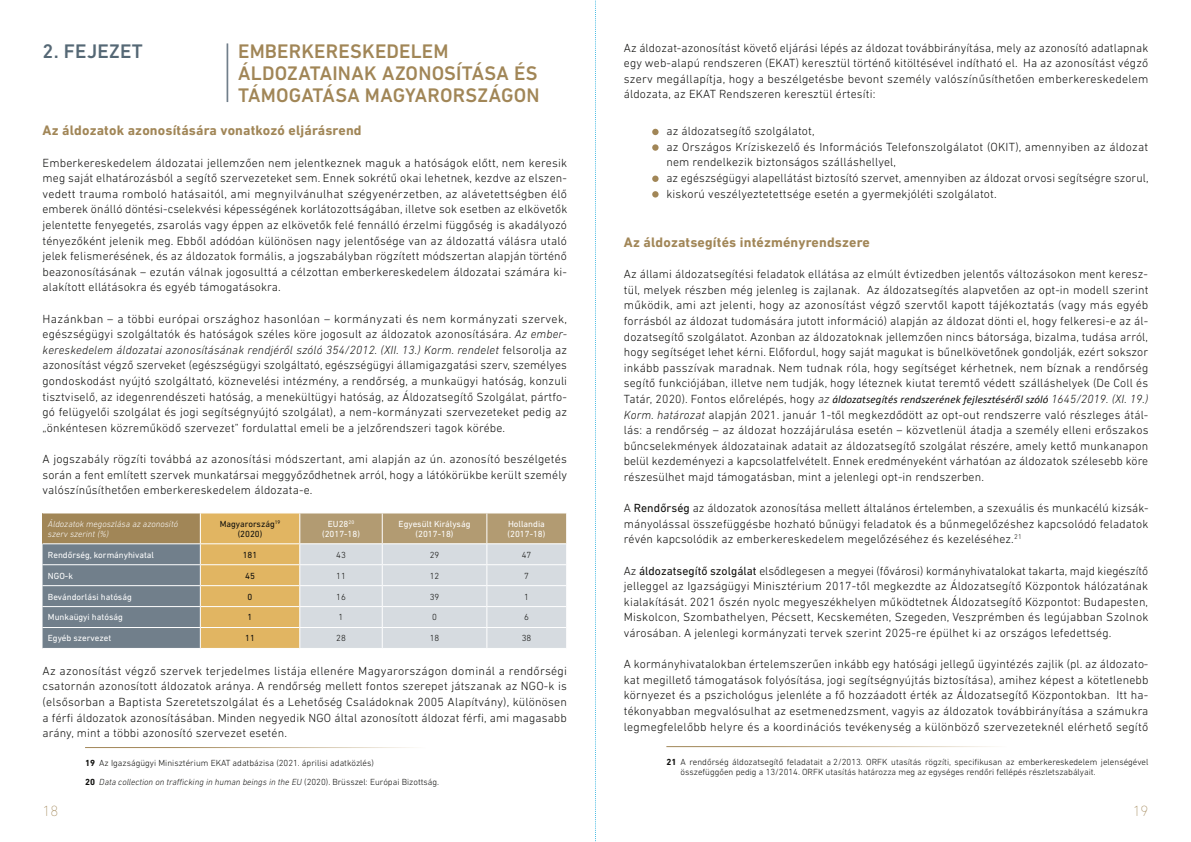
<style>
.page{position:relative;width:1191px;height:842px;background:#fff}
.page>*{position:absolute;margin:0;border:0;box-sizing:border-box;transform-origin:0 0}
.t1{font:500 20px/22px "DIN Next LT Pro";letter-spacing:.01em;color:#a18657}
.t2{font:500 20px "DIN Next LT Pro";letter-spacing:.01em;color:#556875}
.t3{font:200 15px "DIN Next LT Pro";color:#a18657}
.t4{font:700 14px "DIN Next LT Pro";letter-spacing:.01em;color:#a18657}
.t5{font:300 12px/15.6px "DIN Next LT Pro";letter-spacing:.01em;color:#0f0f0d;text-align:justify}
.t6{font:italic 11px "Calibri";letter-spacing:.01em;color:#0f0f0d}
.t7{font:300 9px/9.9px "DIN Next LT Pro";color:#0f0f0d}
.t8{font:9px/9.9px "DIN Next LT Pro";color:#fff;text-align:center}
.t9{font:italic 300 9px/9.9px "DIN Next LT Pro";color:#fff}
.t10{font:9px/9.9px "DIN Next LT Pro";color:#0f0f0d;text-align:center}
.s1{font-style:italic}
.s2{font-weight:700}
.s3{font-family:"DIN Next LT Pro";font-weight:300;font-style:normal;font-size:12px}
.s4{font-family:"DIN Next LT Pro";font-weight:300;font-size:12px}
.s5{font-weight:400}
</style>
<div class="page">
<svg style="left:652px;top:129px;width:6px;height:6px"></svg>
<div style="left:652px;top:144px;width:6px;height:7px;background:#a18657;border-radius:50%"></div>
<svg style="left:652px;top:176px;width:6px;height:6px"></svg>
<div style="left:652px;top:191px;width:6px;height:7px;background:#a18657;border-radius:50%"></div>
<svg style="left:43px;top:513px;width:523px;height:135px;background:#bcb4a2"></svg>
<hr style="left:226px;top:43px;width:2px;height:59px;background:#717f8b">
<svg style="left:595px;top:0;width:1px;height:842px"></svg>
<h1 class="t2" style="left:43px;top:39px;width:102px">2. FEJEZET</h1>
<h1 class="t1" style="left:238px;top:40px;width:303px">EMBERKERESKEDELEM<br>ÁLDOZATAINAK AZONOSÍTÁSA ÉS<br>TÁMOGATÁSA MAGYARORSZÁGON</h1>
<p class="t4" style="left:43px;top:122px;width:321px">Az áldozatok azonosítására vonatkozó eljárásrend</p>
<p class="t5" style="left:43px;top:155px;width:526px">Emberkereskedelem áldozatai jellemzően nem jelentkeznek maguk a hatóságok előtt, nem keresik meg saját elhatározásból a segítő szervezeteket sem. Ennek sokrétű okai lehetnek, kezdve az elszen&shy;vedett trauma romboló hatásaitól, ami megnyilvánulhat szégyenérzetben, az alávetettségben élő emberek önálló döntési-cselekvési képességének korlátozottságában, illetve sok esetben az elkövetők jelentette fenyegetés, zsarolás vagy éppen az elkövetők felé fennálló érzelmi függőség is akadályozó tényezőként jelenik meg. Ebből adódóan különösen nagy jelentősége van az áldozattá válásra utaló jelek felismerésének, és az áldozatok formális, a jogszabályban rögzített módszertan alapján történő beazonosításának – ezután válnak jogosulttá a célzottan emberkereskedelem áldozatai számára ki&shy;alakított ellátásokra és egyéb támogatásokra.</p>
<p class="t5" style="left:43px;top:311px;width:526px">Hazánkban – a többi európai országhoz hasonlóan – kormányzati és nem kormányzati szervek, egészségügyi szolgáltatók és hatóságok széles köre jogosult az áldozatok azonosítására. <span class="s1">Az ember&shy;kereskedelem áldozatai azonosításának rendjéről szóló 354/2012. (XII. 13.) Korm. rendelet</span> felsorolja az azonosítást végző szerveket (egészségügyi szolgáltató, egészségügyi államigazgatási szerv, személyes gondoskodást nyújtó szolgáltató, köznevelési intézmény, a rendőrség, a munkaügyi hatóság, konzuli tisztviselő, az idegenrendészeti hatóság, a menekültügyi hatóság, az Áldozatsegítő Szolgálat, pártfo&shy;gó felügyelői szolgálat és jogi segítségnyújtó szolgálat), a nem-kormányzati szervezeteket pedig az „önkéntesen közreműködő szervezet” fordulattal emeli be a jelzőrendszeri tagok körébe.</p>
<p class="t5" style="left:43px;top:451px;width:526px">A jogszabály rögzíti továbbá az azonosítási módszertant, ami alapján az ún. azonosító beszélgetés során a fent említett szervek munkatársai meggyőződhetnek arról, hogy a látókörükbe került személy valószínűsíthetően emberkereskedelem áldozata-e.</p>
<p class="t9" style="left:48px;top:519px;width:132px">Áldozatok megoszlása az azonosító szerv szerint (%)</p>
<p class="t10" style="left:220px;top:519px;width:62px">Magyarország<sup>19 </sup>(2020)</p>
<p class="t8" style="left:322px;top:519px;width:39px">EU28<sup>20 </sup>(2017-18)</p>
<p class="t8" style="left:399px;top:519px;width:73px">Egyesült Királyság (2017-18)</p>
<p class="t8" style="left:507px;top:519px;width:39px;text-align:left">Hollandia (2017-18)</p>
<p class="t8" style="left:48px;top:549px;width:108px">Rendőrség, kormányhivatal</p>
<p class="t10" style="left:243px;top:549px;width:16px">181</p>
<p class="t7" style="left:336px;top:549px;width:11px">43</p>
<p class="t7" style="left:430px;top:549px;width:11px">29</p>
<p class="t7" style="left:522px;top:549px;width:11px">47</p>
<p class="t8" style="left:48px;top:570px;width:27px">NGO-k</p>
<p class="t10" style="left:245px;top:570px;width:11px">45</p>
<p class="t7" style="left:336px;top:570px;width:11px">11</p>
<p class="t7" style="left:430px;top:570px;width:11px">12</p>
<p class="t7" style="left:524px;top:570px;width:6px">7</p>
<p class="t8" style="left:48px;top:591px;width:85px">Bevándorlási hatóság</p>
<p class="t10" style="left:248px;top:591px;width:6px">0</p>
<p class="t7" style="left:336px;top:591px;width:11px">16</p>
<p class="t7" style="left:430px;top:591px;width:11px">39</p>
<p class="t7" style="left:524px;top:591px;width:6px">1</p>
<p class="t8" style="left:48px;top:612px;width:76px">Munkaügyi hatóság</p>
<p class="t10" style="left:248px;top:612px;width:6px">1</p>
<p class="t7" style="left:338px;top:612px;width:6px">1</p>
<p class="t7" style="left:432px;top:612px;width:6px">0</p>
<p class="t7" style="left:524px;top:612px;width:6px">6</p>
<p class="t8" style="left:48px;top:633px;width:65px">Egyéb szervezet</p>
<p class="t10" style="left:245px;top:633px;width:11px">11</p>
<p class="t7" style="left:336px;top:633px;width:11px">28</p>
<p class="t7" style="left:430px;top:633px;width:11px">18</p>
<p class="t7" style="left:521px;top:633px;width:11px">38</p>
<p class="t5" style="left:43px;top:663px;width:526px">Az azonosítást végző szervek terjedelmes listája ellenére Magyarországon dominál a rendőrségi csatornán azonosított áldozatok aránya. A rendőrség mellett fontos szerepet játszanak az NGO-k is (elsősorban a Baptista Szeretetszolgálat és a Lehetőség Családoknak 2005 Alapítvány), különösen a férfi áldozatok azonosításában. Minden negyedik NGO által azonosított áldozat férfi, ami magasabb arány, mint a többi azonosító szervezet esetén.</p>
<p class="t7" style="left:85px;top:754px;width:356px;line-height:18.9px"><span class="s2">19</span> Az Igazságügyi Minisztérium EKAT adatbázisa (2021. áprilisi adatközlés)<br><span class="s2">20</span> <span class="s1">Data collection on trafficking in human beings in the EU</span> (2020). Brüsszel: Európai Bizottság.</p>
<p class="t5" style="left:624px;top:40px;width:526px">Az áldozat-azonosítást követő eljárási lépés az áldozat továbbirányítása, mely az azonosító adatlapnak egy web-alapú rendszeren (EKAT) keresztül történő kitöltésével indítható el. Ha az azonosítást végző szerv megállapítja, hogy a beszélgetésbe bevont személy valószínűsíthetően emberkereskedelem áldozata, az EKAT Rendszeren keresztül értesíti:</p>
<p class="t5" style="left:666px;top:123px;width:484px;text-align:left">az áldozatsegítő szolgálatot,<br>az Országos Kríziskezelő és Információs Telefonszolgálatot (OKIT), amennyiben az áldozat nem rendelkezik biztonságos szálláshellyel,<br>az egészségügyi alapellátást biztosító szervet, amennyiben az áldozat orvosi segítségre szorul, kiskorú veszélyeztetettsége esetén a gyermekjóléti szolgálatot.</p>
<p class="t4" style="left:624px;top:234px;width:248px">Az áldozatsegítés intézményrendszere</p>
<p class="t5" style="left:624px;top:266px;width:526px">Az állami áldozatsegítési feladatok ellátása az elmúlt évtizedben jelentős változásokon ment keresz&shy;tül, melyek részben még jelenleg is zajlanak. Az áldozatsegítés alapvetően az opt-in modell szerint működik, ami azt jelenti, hogy az azonosítást végző szervtől kapott tájékoztatás (vagy más egyéb forrásból az áldozat tudomására jutott információ) alapján az áldozat dönti el, hogy felkeresi-e az ál&shy;dozatsegítő szolgálatot. Azonban az áldozatoknak jellemzően nincs bátorsága, bizalma, tudása arról, hogy segítséget lehet kérni. Előfordul, hogy saját magukat is bűnelkövetőnek gondolják, ezért sokszor inkább passzívak maradnak. Nem tudnak róla, hogy segítséget kérhetnek, nem bíznak a rendőrség segítő funkciójában, illetve nem tudják, hogy léteznek kiutat teremtő védett szálláshelyek (De Coll és</p>
<p class="t6" style="left:624px;top:392px;width:526px"><span class="s3">Tatár, 2020). Fontos előrelépés, hogy</span> <span class="s4">az</span> áldozatsegítés rendszerének fejlesztéséről szóló <span class="s4">1645/2019. (XI. 19.)</span></p>
<p class="t5" style="left:624px;top:407px;width:526px"><span class="s1">Korm. határozat</span> alapján 2021. január 1-től megkezdődött az opt-out rendszerre való részleges átál&shy;lás: a rendőrség – az áldozat hozzájárulása esetén – közvetlenül átadja a személy elleni erőszakos bűncselekmények áldozatainak adatait az áldozatsegítő szolgálat részére, amely kettő munkanapon belül kezdeményezi a kapcsolatfelvételt. Ennek eredményeként várhatóan az áldozatok szélesebb köre részesülhet majd támogatásban, mint a jelenlegi opt-in rendszerben.</p>
<p class="t5" style="left:624px;top:500px;width:526px">A <span class="s5">Rendőrség</span> az áldozatok azonosítása mellett általános értelemben, a szexuális és munkacélú kizsák&shy;mányolással összefüggésbe hozható bűnügyi feladatok és a bűnmegelőzéshez kapcsolódó feladatok révén kapcsolódik az emberkereskedelem megelőzéséhez és kezeléséhez.<sup>21</sup></p>
<p class="t5" style="left:624px;top:563px;width:526px">Az <span class="s5">áldozatsegítő szolgálat</span> elsődlegesen a megyei (fővárosi) kormányhivatalokat takarta, majd kiegészítő jelleggel az Igazságügyi Minisztérium 2017-től megkezdte az Áldozatsegítő Központok hálózatának kialakítását. 2021 őszén nyolc megyeszékhelyen működtetnek Áldozatsegítő Központot: Budapesten, Miskolcon, Szombathelyen, Pécsett, Kecskeméten, Szegeden, Veszprémben és legújabban Szolnok városában. A jelenlegi kormányzati tervek szerint 2025-re épülhet ki az országos lefedettség.</p>
<p class="t5" style="left:624px;top:656px;width:526px">A kormányhivatalokban értelemszerűen inkább egy hatósági jellegű ügyintézés zajlik (pl. az áldozato&shy;kat megillető támogatások folyósítása, jogi segítségnyújtás biztosítása), amihez képest a kötetlenebb környezet és a pszichológus jelenléte a fő hozzáadott érték az Áldozatsegítő Központokban. Itt ha&shy;tékonyabban megvalósulhat az esetmenedzsment, vagyis az áldozatok továbbirányítása a számukra legmegfelelőbb helyre és a koordinációs tevékenység a különböző szervezeteknél elérhető segítő</p>
<p class="t7" style="left:680px;top:757px;width:469px;text-indent:-14px"><span class="s2">21</span> A rendőrség áldozatsegítő feladatait a 2/2013. ORFK utasítás rögzíti, specifikusan az emberkereskedelem jelenségével összefüggően pedig a 13/2014. ORFK utasítás határozza meg az egységes rendőri fellépés részletszabályait.</p>
<p class="t3" style="left:43px;top:803px;width:17px">18</p>
<p class="t3" style="left:1132px;top:803px;width:17px">19</p>
</div>
